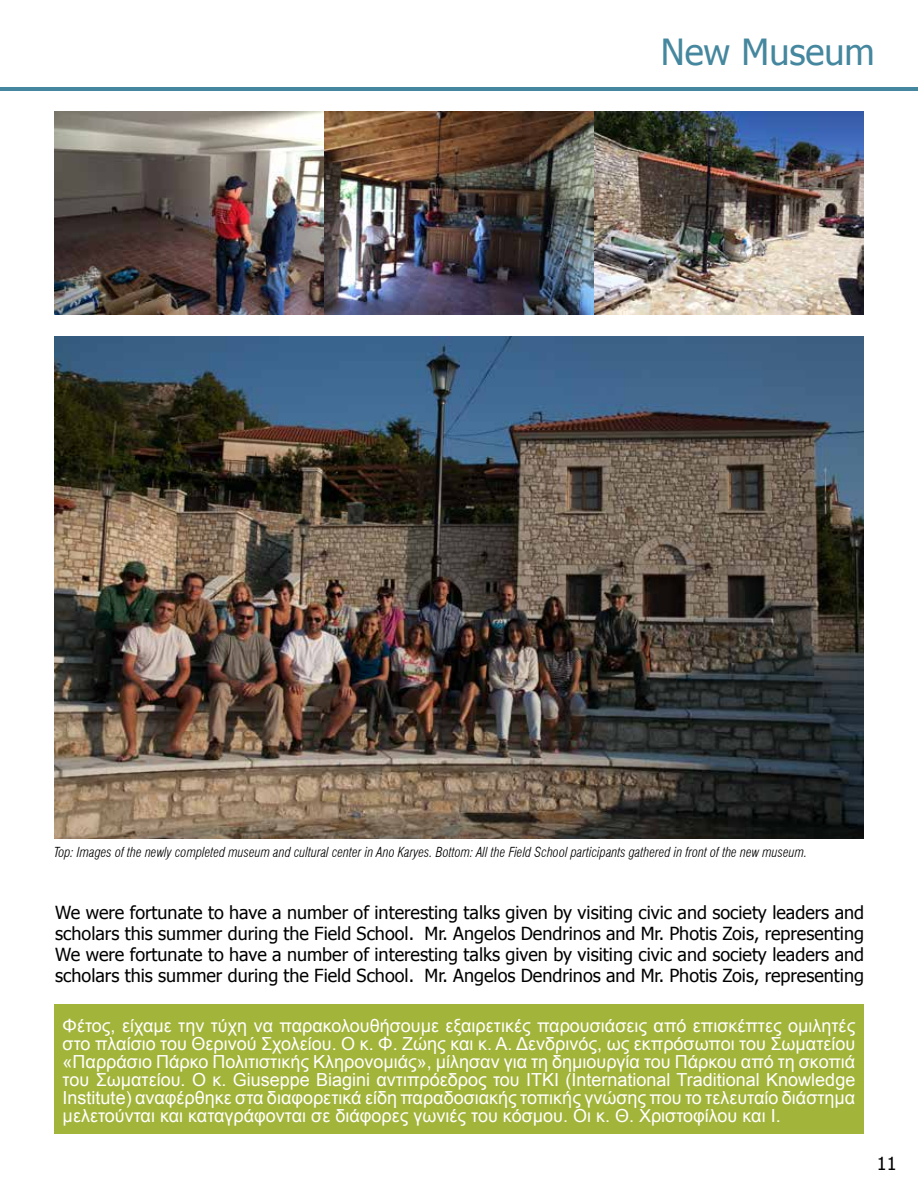
<style>
.page{position:relative;width:918px;height:1188px;background:#fff}
.page>*{position:absolute;margin:0;border:0;box-sizing:border-box;transform-origin:0 0}
.t1{font:36px "Tahoma";color:#45879e}
.t2{font:18px/18px "Arial";color:#fff;text-align:justify}
.t3{font:18px/21px "Tahoma";color:#000;text-align:justify}
.t4{font:italic 300 condensed 13.5px "Swiss 721 BT";color:#000}
</style>
<div class="page">
<hr style="left:0;top:87px;width:918px;height:4px;background:#45879e">
<img style="left:54px;top:337px;width:810px;height:501px">
<img style="left:54px;top:112px;width:810px;height:202px">
<div style="left:54px;top:1004px;width:810px;height:130px;background:#a3b43a"></div>
<h1 class="t1" style="left:661px;top:27px;width:216px">New Museum</h1>
<p class="t4" style="left:54px;top:844px;width:755px">Top: Images of the newly completed museum and cultural center in Ano Karyes. Bottom: All the Field School participants gathered in front of the new museum.</p>
<p class="t3" style="left:55px;top:901px;width:810px">We were fortunate to have a number of interesting talks given by visiting civic and society leaders and scholars this summer during the Field School. Mr. Angelos Dendrinos and Mr. Photis Zois, representing We were fortunate to have a number of interesting talks given by visiting civic and society leaders and scholars this summer during the Field School. Mr. Angelos Dendrinos and Mr. Photis Zois, representing</p>
<p class="t2" style="left:63px;top:1017px;width:794px">Φέτος, είχαμε την τύχη να παρακολουθήσουμε εξαιρετικές παρουσιάσεις από επισκέπτες ομιλητές στο πλαίσιο του Θερινού Σχολείου. Ο κ. Φ. Ζώης και κ. Α. Δενδρινός, ως εκπρόσωποι του Σωματείου «Παρράσιο Πάρκο Πολιτιστικής Κληρονομιάς», μίλησαν για τη δημιουργία του Πάρκου από τη σκοπιά του Σωματείου. Ο κ. Giuseppe Biagini αντιπρόεδρος του ITKI (International Traditional Knowledge Institute) αναφέρθηκε στα διαφορετικά είδη παραδοσιακής τοπικής γνώσης που το τελευταίο διάστημα μελετούνται και καταγράφονται σε διάφορες γωνιές του κόσμου. Οι κ. Θ. Χριστοφίλου και Ι.</p>
<p class="t3" style="left:877px;top:1152px;width:21px">11</p>
</div>
